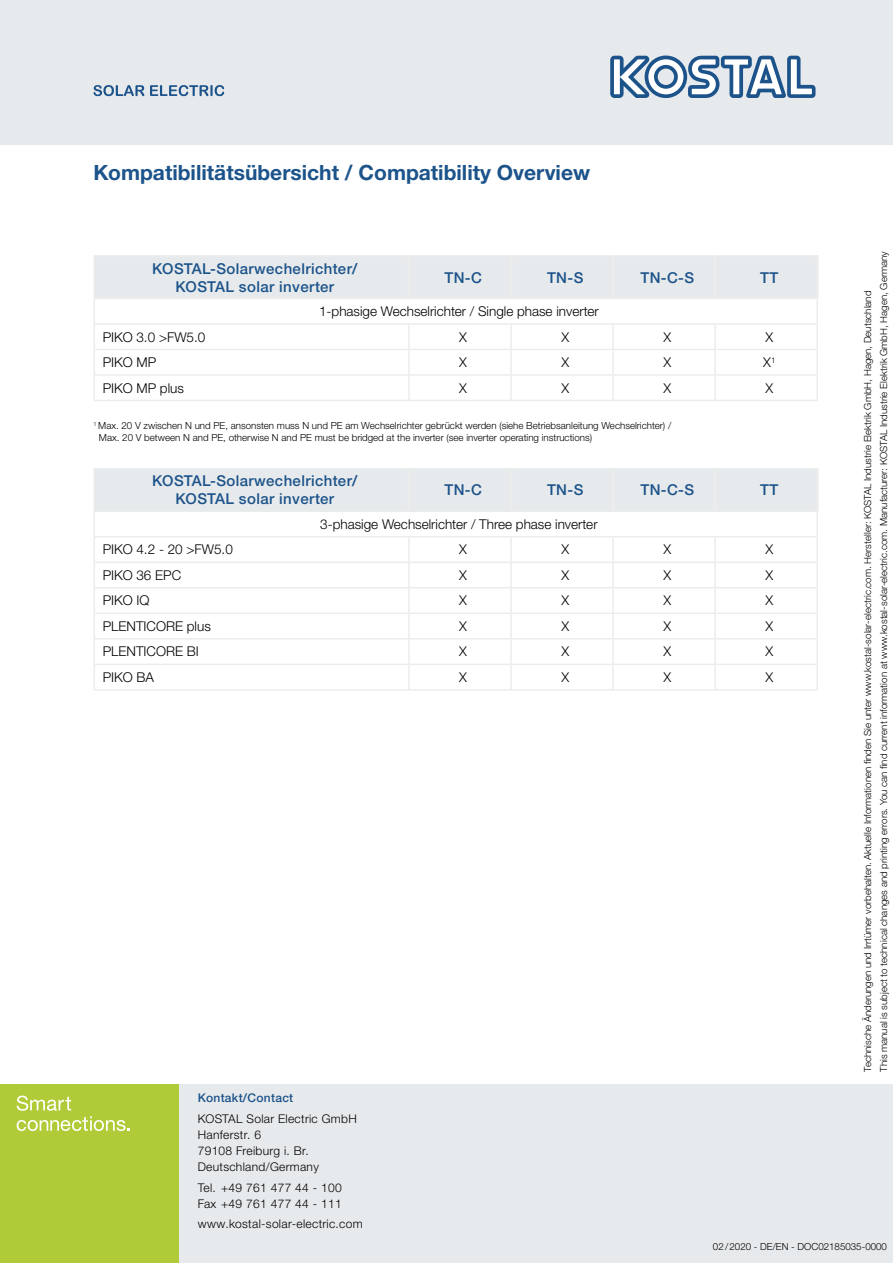
<style>
.page{position:relative;width:893px;height:1263px;background:#fff}
.page>*{position:absolute;margin:0;border:0;box-sizing:border-box;transform-origin:0 0}
.t1{font:700 21px "Helvetica Neue LTW1 G";color:#1c538a}
.t2{font:500 15px/18px "Helvetica Neue LTW1 G";letter-spacing:.025em;color:#1c538a;text-align:center}
.Copy{font:300 13.5px "Helvetica Neue LTW1 G";color:#000}
.t3{font:300 12px/16.2px "Helvetica Neue LTW1 G";letter-spacing:.025em;color:#000}
.t4{font:500 12px "Helvetica Neue LTW1 G";letter-spacing:.025em;color:#1c538a}
.Kleingedrucktes{font:300 9.75px/15.9px "Helvetica Neue LTW1 G";color:#000}
</style>
<div class="page">
<div style="left:0;top:1084px;width:893px;height:179px;background:#e7eaec"></div>
<div style="left:0;top:0;width:893px;height:145px;background:#e7eaec"></div>
<svg style="left:610px;top:56px;width:205px;height:42px"></svg>
<svg style="left:94px;top:85px;width:50px;height:11px"></svg>
<svg style="left:150px;top:85px;width:74px;height:11px"></svg>
<div style="left:0;top:1084px;width:179px;height:179px;background:#afcb37"></div>
<svg style="left:17px;top:1095px;width:113px;height:36px"></svg>
<hr style="left:715px;top:323px;width:103px;height:2px;background:#ebeded">
<hr style="left:715px;top:349px;width:103px;height:1px;background:#ebeded">
<hr style="left:715px;top:374px;width:103px;height:2px;background:#ebeded">
<hr style="left:94px;top:400px;width:315px;height:1px;background:#ebeded">
<hr style="left:409px;top:400px;width:102px;height:1px;background:#ebeded">
<hr style="left:511px;top:400px;width:102px;height:1px;background:#ebeded">
<hr style="left:613px;top:400px;width:102px;height:1px;background:#ebeded">
<hr style="left:715px;top:400px;width:103px;height:1px;background:#ebeded">
<hr style="left:715px;top:298px;width:103px;height:1px;background:#ebeded">
<hr style="left:94px;top:255px;width:315px;height:2px;background:#ebeded">
<hr style="left:409px;top:255px;width:102px;height:2px;background:#ebeded">
<hr style="left:511px;top:255px;width:102px;height:2px;background:#ebeded">
<hr style="left:613px;top:255px;width:102px;height:2px;background:#ebeded">
<hr style="left:715px;top:255px;width:104px;height:2px;background:#ebeded">
<hr style="left:816px;top:257px;width:3px;height:41px;background:#ebeded">
<hr style="left:816px;top:299px;width:2px;height:24px;background:#ebeded">
<hr style="left:816px;top:325px;width:2px;height:24px;background:#ebeded">
<hr style="left:816px;top:350px;width:2px;height:24px;background:#ebeded">
<svg style="left:94px;top:257px;width:722px;height:143px"></svg>
<hr style="left:408px;top:376px;width:2px;height:24px;background:#ebeded">
<hr style="left:510px;top:376px;width:2px;height:24px;background:#ebeded">
<hr style="left:612px;top:376px;width:2px;height:24px;background:#ebeded">
<hr style="left:714px;top:376px;width:2px;height:24px;background:#ebeded">
<hr style="left:816px;top:376px;width:2px;height:24px;background:#ebeded">
<hr style="left:715px;top:536px;width:103px;height:1px;background:#ebeded">
<hr style="left:715px;top:561px;width:103px;height:2px;background:#ebeded">
<hr style="left:715px;top:587px;width:103px;height:1px;background:#ebeded">
<hr style="left:715px;top:613px;width:103px;height:1px;background:#ebeded">
<hr style="left:715px;top:638px;width:103px;height:2px;background:#ebeded">
<hr style="left:715px;top:664px;width:103px;height:1px;background:#ebeded">
<hr style="left:94px;top:689px;width:315px;height:2px;background:#ebeded">
<hr style="left:409px;top:689px;width:102px;height:2px;background:#ebeded">
<hr style="left:511px;top:689px;width:102px;height:2px;background:#ebeded">
<hr style="left:613px;top:689px;width:102px;height:2px;background:#ebeded">
<hr style="left:715px;top:689px;width:103px;height:2px;background:#ebeded">
<hr style="left:715px;top:510px;width:103px;height:2px;background:#ebeded">
<hr style="left:94px;top:468px;width:315px;height:1px;background:#ebeded">
<hr style="left:409px;top:468px;width:102px;height:1px;background:#ebeded">
<hr style="left:511px;top:468px;width:102px;height:1px;background:#ebeded">
<hr style="left:613px;top:468px;width:102px;height:1px;background:#ebeded">
<hr style="left:715px;top:468px;width:104px;height:1px;background:#ebeded">
<hr style="left:816px;top:469px;width:3px;height:41px;background:#ebeded">
<hr style="left:816px;top:512px;width:2px;height:24px;background:#ebeded">
<hr style="left:816px;top:537px;width:2px;height:24px;background:#ebeded">
<hr style="left:816px;top:563px;width:2px;height:24px;background:#ebeded">
<hr style="left:816px;top:588px;width:2px;height:25px;background:#ebeded">
<hr style="left:816px;top:614px;width:2px;height:24px;background:#ebeded">
<hr style="left:816px;top:640px;width:2px;height:24px;background:#ebeded">
<svg style="left:94px;top:469px;width:722px;height:220px"></svg>
<hr style="left:408px;top:665px;width:2px;height:24px;background:#ebeded">
<hr style="left:510px;top:665px;width:2px;height:24px;background:#ebeded">
<hr style="left:612px;top:665px;width:2px;height:24px;background:#ebeded">
<hr style="left:714px;top:665px;width:2px;height:24px;background:#ebeded">
<hr style="left:816px;top:665px;width:2px;height:24px;background:#ebeded">
<h1 class="t1" style="left:94px;top:160px;width:498px">Kompatibilitätsübersicht / Compatibility Overview</h1>
<h2 class="t2" style="left:152px;top:259px;width:207px">KOSTAL-Solarwechelrichter/<br>KOSTAL solar inverter</h2>
<h2 class="t2" style="left:444px;top:268px;width:39px">TN-C</h2>
<h2 class="t2" style="left:547px;top:268px;width:38px">TN-S</h2>
<h2 class="t2" style="left:640px;top:268px;width:55px">TN-C-S</h2>
<h2 class="t2" style="left:760px;top:268px;width:20px">TT</h2>
<p class="Copy" style="left:319px;top:303px;width:281px">1-phasige Wechselrichter / Single phase inverter</p>
<p class="Copy" style="left:103px;top:328px;width:104px">PIKO 3.0 &gt;FW5.0</p>
<p class="Copy" style="left:459px;top:328px;width:9px">X</p>
<p class="Copy" style="left:561px;top:328px;width:9px">X</p>
<p class="Copy" style="left:663px;top:328px;width:9px">X</p>
<p class="Copy" style="left:765px;top:328px;width:9px">X</p>
<p class="Copy" style="left:103px;top:354px;width:55px">PIKO MP</p>
<p class="Copy" style="left:459px;top:354px;width:9px">X</p>
<p class="Copy" style="left:561px;top:354px;width:9px">X</p>
<p class="Copy" style="left:663px;top:354px;width:9px">X</p>
<p class="Copy" style="left:763px;top:354px;width:14px">X<sup>1</sup></p>
<p class="Copy" style="left:103px;top:379px;width:83px">PIKO MP plus</p>
<p class="Copy" style="left:459px;top:379px;width:9px">X</p>
<p class="Copy" style="left:561px;top:379px;width:9px">X</p>
<p class="Copy" style="left:663px;top:379px;width:9px">X</p>
<p class="Copy" style="left:765px;top:379px;width:9px">X</p>
<p class="Kleingedrucktes" style="left:99px;top:420px;width:574px;line-height:12px;text-indent:-5px"><sup>1</sup> Max. 20 V zwischen N und PE, ansonsten muss N und PE am Wechselrichter gebrückt werden (siehe Betriebsanleitung Wechselrichter) /<br>Max. 20 V between N and PE, otherwise N and PE must be bridged at the inverter (see inverter operating instructions)</p>
<h2 class="t2" style="left:152px;top:472px;width:207px">KOSTAL-Solarwechelrichter/<br>KOSTAL solar inverter</h2>
<h2 class="t2" style="left:444px;top:481px;width:39px">TN-C</h2>
<h2 class="t2" style="left:547px;top:481px;width:38px">TN-S</h2>
<h2 class="t2" style="left:640px;top:481px;width:55px">TN-C-S</h2>
<h2 class="t2" style="left:760px;top:481px;width:20px">TT</h2>
<p class="Copy" style="left:320px;top:516px;width:279px">3-phasige Wechselrichter / Three phase inverter</p>
<p class="Copy" style="left:103px;top:541px;width:132px">PIKO 4.2 - 20 &gt;FW5.0</p>
<p class="Copy" style="left:459px;top:541px;width:9px">X</p>
<p class="Copy" style="left:561px;top:541px;width:9px">X</p>
<p class="Copy" style="left:663px;top:541px;width:9px">X</p>
<p class="Copy" style="left:765px;top:541px;width:9px">X</p>
<p class="Copy" style="left:103px;top:567px;width:80px">PIKO 36 EPC</p>
<p class="Copy" style="left:459px;top:567px;width:9px">X</p>
<p class="Copy" style="left:561px;top:567px;width:9px">X</p>
<p class="Copy" style="left:663px;top:567px;width:9px">X</p>
<p class="Copy" style="left:765px;top:567px;width:9px">X</p>
<p class="Copy" style="left:103px;top:592px;width:48px">PIKO IQ</p>
<p class="Copy" style="left:459px;top:592px;width:9px">X</p>
<p class="Copy" style="left:561px;top:592px;width:9px">X</p>
<p class="Copy" style="left:663px;top:592px;width:9px">X</p>
<p class="Copy" style="left:765px;top:592px;width:9px">X</p>
<p class="Copy" style="left:103px;top:618px;width:110px">PLENTICORE plus</p>
<p class="Copy" style="left:459px;top:618px;width:9px">X</p>
<p class="Copy" style="left:561px;top:618px;width:9px">X</p>
<p class="Copy" style="left:663px;top:618px;width:9px">X</p>
<p class="Copy" style="left:765px;top:618px;width:9px">X</p>
<p class="Copy" style="left:103px;top:643px;width:98px">PLENTICORE BI</p>
<p class="Copy" style="left:459px;top:643px;width:9px">X</p>
<p class="Copy" style="left:561px;top:643px;width:9px">X</p>
<p class="Copy" style="left:663px;top:643px;width:9px">X</p>
<p class="Copy" style="left:765px;top:643px;width:9px">X</p>
<p class="Copy" style="left:103px;top:669px;width:53px">PIKO BA</p>
<p class="Copy" style="left:459px;top:669px;width:9px">X</p>
<p class="Copy" style="left:561px;top:669px;width:9px">X</p>
<p class="Copy" style="left:663px;top:669px;width:9px">X</p>
<p class="Copy" style="left:765px;top:669px;width:9px">X</p>
<p class="t4" style="left:198px;top:1091px;width:97px">Kontakt/Contact</p>
<p class="t3" style="left:198px;top:1110px;width:161px">KOSTAL Solar Electric GmbH<br>Hanferstr. 6<br>79108 Freiburg i. Br.<br>Deutschland/Germany</p>
<p class="t3" style="left:198px;top:1179px;width:146px">Tel. +49 761 477 44 - 100<br>Fax +49 761 477 44 - 111</p>
<p class="t3" style="left:198px;top:1216px;width:167px">www.kostal-solar-electric.com</p>
<p class="Kleingedrucktes" style="left:860px;top:1072px;width:822px;rotate:-90deg">Technische Änderungen und Irrtümer vorbehalten. Aktuelle Informationen finden Sie unter www.kostal-solar-electric.com. Hersteller: KOSTAL Industrie Elektrik GmbH, Hagen, Deutschland<br>This manual is subject to technical changes and printing errors. You can find current information at www.kostal-solar-electric.com. Manufacturer: KOSTAL Industrie Elektrik GmbH, Hagen, Germany</p>
<p class="Kleingedrucktes" style="left:713px;top:1238px;width:176px">02/2020 - DE/EN - DOC02185035-0000</p>
</div>
